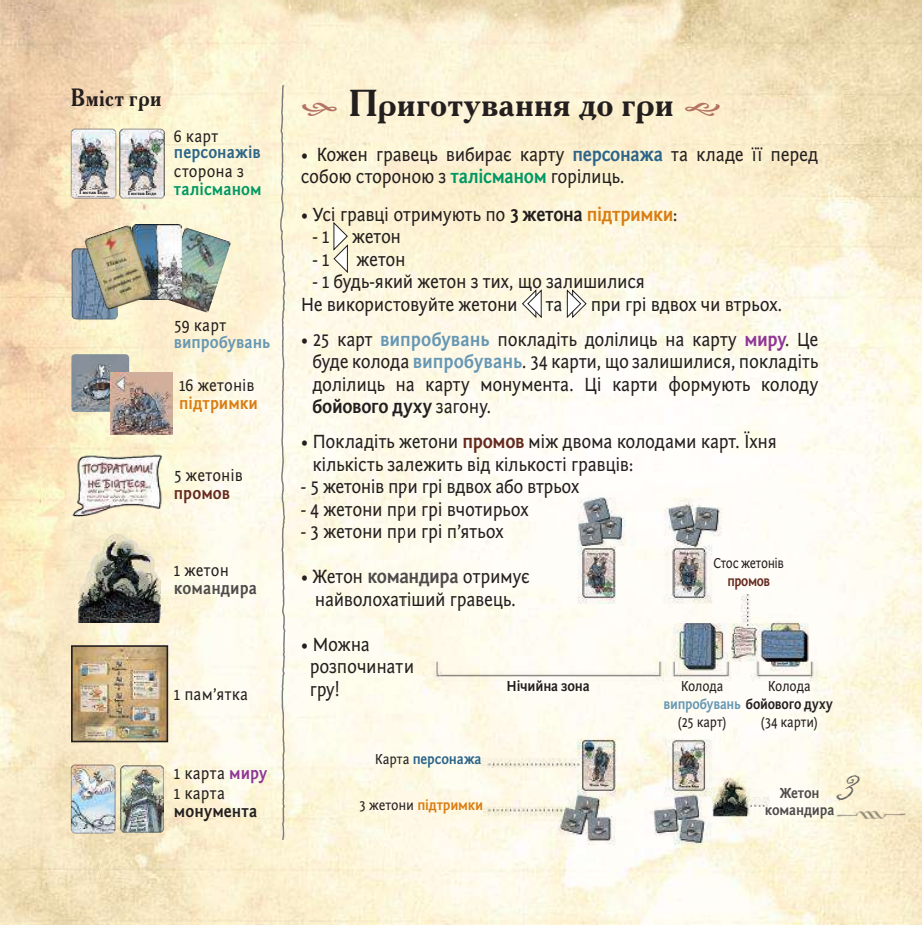
<style>
.page{position:relative;width:922px;height:925px;background:#fff}
.page>*{position:absolute;margin:0;border:0;box-sizing:border-box;transform-origin:0 0}
.t1{font:700 37.5px "Academy C";letter-spacing:.005em;color:#241f1f}
.t2{font:30px "the King&Queenfont";color:#656365}
.t3{font:700 25px "Academy C";letter-spacing:.015em;color:#241f1f;scale:.9 1}
.t4{font:20px/22.5px "Fontin Sans CR";letter-spacing:-.015em;color:#241f1f;scale:.9 1}
.t5{font:17.5px/20.8px "Fontin Sans CR";letter-spacing:.015em;color:#241f1f;scale:.9 1}
.t6{font:700 17.5px "Fontin Sans CR";letter-spacing:.005em;color:#6697b3;scale:.9 1}
.t7{font:700 17.5px "Fontin Sans CR";letter-spacing:.01em;color:#2c658a;scale:.9 1}
.t8{font:700 17.5px "Fontin Sans CR";letter-spacing:.005em;color:#009863;scale:.9 1}
.t9{font:700 17.5px "Fontin Sans CR";letter-spacing:.005em;color:#d97d12;scale:.9 1}
.t10{font:700 17.5px "Fontin Sans CR";letter-spacing:.005em;color:#4e4b4c;scale:.9 1}
.t11{font:700 17.5px "Fontin Sans CR";letter-spacing:.005em;color:#241f1f;scale:.9 1}
.t12{font:700 17.5px "Fontin Sans CR";letter-spacing:.005em;color:#662a1f;scale:.9 1}
.t13{font:15px "Fontin Sans CR";letter-spacing:-.015em;color:#241f1f;scale:.87 1}
.t14{font:700 15px "Fontin Sans CR";letter-spacing:-.015em;color:#241f1f;scale:.87 1}
.t15{font:700 15px "Fontin Sans CR";letter-spacing:-.015em;color:#d97d12;scale:.9 1}
.t16{font:700 15px "Fontin Sans CR";letter-spacing:-.005em;color:#2c658a;scale:.9 1}
.t17{font:700 15px/17.5px "Fontin Sans CR";letter-spacing:-.01em;color:#4e4b4c;text-align:center;scale:.9 1}
.t18{font:700 15px "Fontin Sans CR";letter-spacing:-.015em;color:#241f1f;scale:.9 1}
.t19{font:15px "Fontin Sans CR";letter-spacing:-.015em;color:#241f1f;scale:.84 1}
.t20{font:700 15px "Fontin Sans CR";letter-spacing:-.03em;color:#662a1f;scale:.84 1}
.t21{font:700 5.75px "Academy C";color:#05050a}
.s1{font-weight:700;color:#8f3695}
.s2{font-family:"Fontin Sans"}
.s3{font-weight:700;color:#2c658a}
.s4{font-weight:700;color:#009863}
.s5{font-weight:700}
.s6{font-weight:700;color:#d97d12}
.s7{font-weight:700;color:#6697b3}
.s8{font-weight:700;color:#662a1f}
.s9{font-weight:700;color:#4e4b4c}
.s10{color:#6697b3}
.s11{font-weight:400;color:#241f1f}
</style>
<div class="page">
<img style="left:0;top:0;width:921px;height:925px">
<img style="left:840px;top:804px;width:74px;height:22px">
<svg style="left:332px;top:221px;width:17px;height:53px"></svg>
<svg style="left:521px;top:289px;width:21px;height:30px"></svg>
<svg style="left:565px;top:289px;width:22px;height:30px"></svg>
<svg style="left:280px;top:85px;width:5px;height:755px;background:#d7d4c6"></svg>
<img style="left:405px;top:489px;width:435px;height:360px">
<img style="left:71px;top:129px;width:45px;height:70px">
<div style="left:77px;top:191px;width:34px;height:5px;background:#f2eae4"></div>
<img style="left:119px;top:129px;width:46px;height:69px">
<div style="left:126px;top:191px;width:34px;height:6px;background:#edeae9"></div>
<img style="left:72px;top:248px;width:46px;height:72px">
<img style="left:162px;top:227px;width:69px;height:86px">
<img style="left:153px;top:225px;width:28px;height:74px">
<img style="left:84px;top:224px;width:69px;height:86px">
<img style="left:71px;top:354px;width:58px;height:58px">
<img style="left:110px;top:373px;width:62px;height:61px">
<img style="left:79px;top:534px;width:81px;height:89px">
<img style="left:71px;top:454px;width:92px;height:67px">
<img style="left:74px;top:648px;width:91px;height:91px">
<div style="left:71px;top:645px;width:97px;height:97px;border:2px solid #241f1f"></div>
<img style="left:71px;top:765px;width:44px;height:68px">
<img style="left:120px;top:765px;width:44px;height:68px">
<svg style="left:302px;top:102px;width:34px;height:14px"></svg>
<svg style="left:685px;top:102px;width:34px;height:14px"></svg>
<p class="t3" style="left:71px;top:81px;width:102px">Вміст гри</p>
<p class="t21" style="left:80px;top:189px;width:30px">Гюстав Бідо</p>
<p class="t21" style="left:128px;top:189px;width:30px">Гюстав Бідо</p>
<p class="t5" style="left:174px;top:126px;width:51px">6 карт</p>
<p class="t7" style="left:174px;top:143px;width:98px">персонажів</p>
<p class="t5" style="left:174px;top:161px;width:79px">сторона з</p>
<p class="t8" style="left:174px;top:179px;width:99px">талісманом</p>
<p class="t5" style="left:174px;top:315px;width:59px">59 карт</p>
<p class="t6" style="left:174px;top:333px;width:108px">випробувань</p>
<p class="t5" style="left:179px;top:375px;width:85px">16 жетонів</p>
<p class="t9" style="left:179px;top:393px;width:89px">підтримки</p>
<p class="t5" style="left:174px;top:465px;width:78px">5 жетонів</p>
<p class="t12" style="left:174px;top:483px;width:64px">промов</p>
<p class="t5" style="left:174px;top:560px;width:63px">1 жетон</p>
<p class="t10" style="left:174px;top:578px;width:94px">командира</p>
<p class="t5" style="left:174px;top:684px;width:84px">1 пам’ятка</p>
<p class="t5" style="left:174px;top:763px;width:105px">1 карта <span class="s1">миру<br></span>1 карта</p>
<p class="t11" style="left:174px;top:801px;width:94px">монумента</p>
<h1 class="t1" style="left:348px;top:78px;width:326px">Приготування до гри</h1>
<p class="t4" style="left:300px;top:143px;width:576px"><span class="s2">•</span> Кожен гравець вибирає карту <span class="s3">персонажа</span> та кладе її перед собою стороною з <span class="s4">талісманом</span> горілиць.</p>
<p class="t4" style="left:300px;top:203px;width:420px"><span class="s2">•</span> Усі гравці отримують по <span class="s5">3 жетона</span> <span class="s6">підтримки</span>:</p>
<p class="t4" style="left:312px;top:226px;width:100px">- 1 жетон</p>
<p class="t4" style="left:312px;top:248px;width:20px">- 1</p>
<p class="t4" style="left:356px;top:248px;width:56px">жетон</p>
<p class="t4" style="left:300px;top:271px;width:384px;text-indent:12px">- 1 будь-який жетон з тих, що залишилися<br>Не використовуйте жетони</p>
<p class="t4" style="left:545px;top:293px;width:20px">та</p>
<p class="t4" style="left:590px;top:293px;width:214px">при грі вдвох чи втрьох.</p>
<p class="t4" style="left:312px;top:328px;width:563px;text-align:justify;text-indent:-12px">• 25 карт <span class="s7">випробувань</span> покладіть долілиць на карту <span class="s1">миру</span>. Це буде колода <span class="s7">випробувань</span>. 34 карти, що залишилися, покладіть долілиць на карту монумента. Ці карти формують колоду <span class="s5">бойового духу</span> загону.</p>
<p class="t4" style="left:312px;top:431px;width:517px;text-indent:-12px">• Покладіть жетони <span class="s8">промов</span> між двома колодами карт. Їхня кількість залежить від кількості гравців:</p>
<p class="t4" style="left:300px;top:476px;width:311px">- 5 жетонів при грі вдвох або втрьох</p>
<p class="t4" style="left:300px;top:498px;width:255px">- 4 жетони при грі вчотирьох</p>
<p class="t4" style="left:300px;top:521px;width:227px">- 3 жетони при грі п’ятьох</p>
<p class="t4" style="left:300px;top:566px;width:256px;text-align:center">• Жетон <span class="s9">командира</span> отримує найволохатіший гравець.</p>
<p class="t4" style="left:309px;top:633px;width:117px;text-indent:-9px">• Можна розпочинати гру!</p>
<p class="t19" style="left:713px;top:555px;width:85px">Стос жетонів</p>
<p class="t20" style="left:727px;top:572px;width:52px">промов</p>
<p class="t18" style="left:506px;top:678px;width:94px">Нічийна зона</p>
<p class="t13" style="left:680px;top:678px;width:51px">Колода</p>
<p class="t13" style="left:677px;top:714px;width:58px">(25 карт)</p>
<p class="t13" style="left:767px;top:678px;width:51px">Колода</p>
<p class="t14" style="left:663px;top:696px;width:196px"><span class="s10">випробувань</span> бойового духу</p>
<p class="t13" style="left:760px;top:714px;width:67px">(34 карти)</p>
<p class="t16" style="left:374px;top:751px;width:120px"><span class="s11">Карта</span> персонажа</p>
<p class="t15" style="left:359px;top:796px;width:139px"><span class="s11">3 жетони</span> підтримки</p>
<h2 class="t2" style="left:836px;top:772px;width:19px">3</h2>
<p class="t17" style="left:764px;top:784px;width:79px">Жетон командира</p>
</div>
